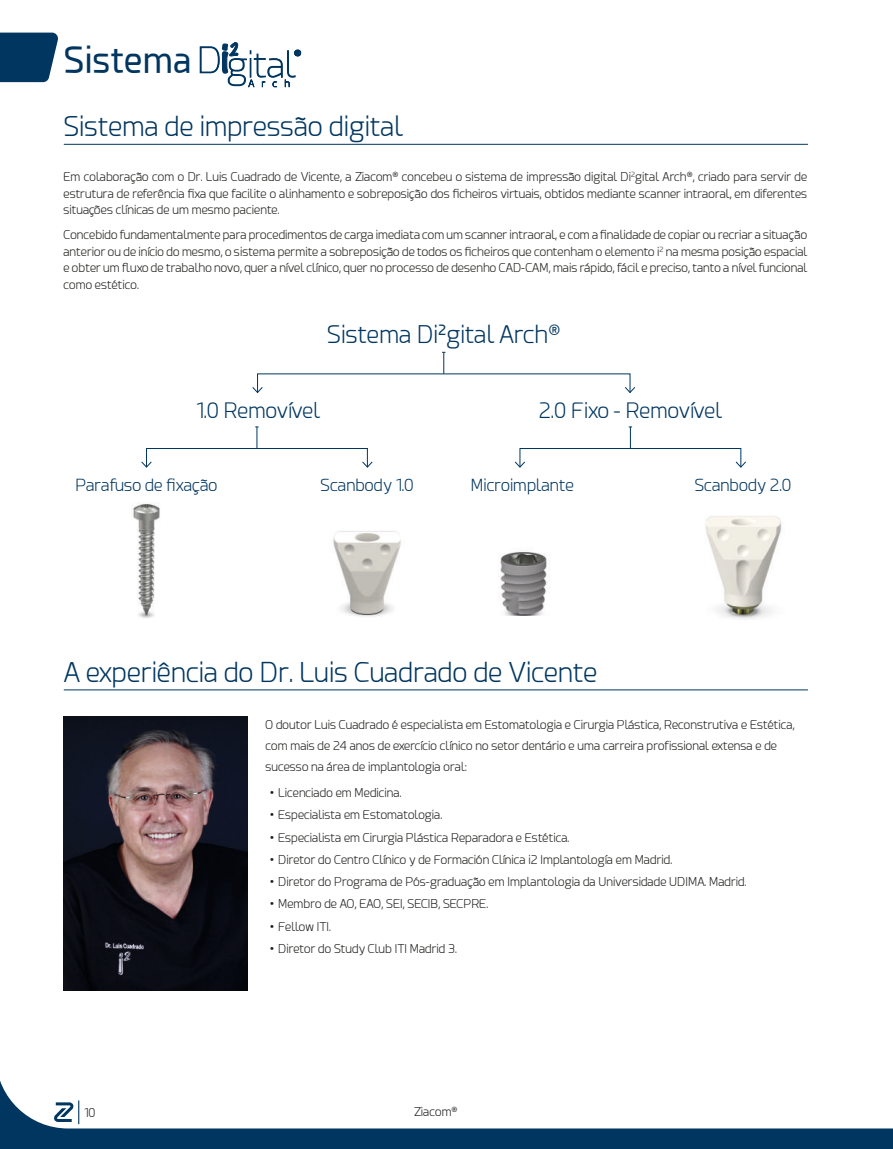
<style>
.page{position:relative;width:893px;height:1149px;background:#fff}
.page>*{position:absolute;margin:0;border:0;box-sizing:border-box;transform-origin:0 0}
.t1{font:36px "Esphimere";color:#003660}
.t2{font:300 27px "Esphimere";color:#003660}
.t3{font:300 24px "Esphimere";color:#003660}
.t4{font:300 21px "Esphimere";color:#003660}
.t5{font:300 16.5px "Esphimere";color:#003660}
.t6{font:300 12px/16.5px "Esphimere";color:#1d1d1b;text-align:justify}
</style>
<div class="page">
<svg style="left:0;top:1080px;width:893px;height:68px"></svg>
<svg style="left:54px;top:1100px;width:25px;height:23px"></svg>
<img style="left:63px;top:716px;width:185px;height:274px">
<svg style="left:442px;top:352px;width:3px;height:21px"></svg>
<svg style="left:255px;top:426px;width:4px;height:22px"></svg>
<svg style="left:629px;top:426px;width:3px;height:22px"></svg>
<svg style="left:252px;top:386px;width:11px;height:7px"></svg>
<svg style="left:625px;top:386px;width:11px;height:7px"></svg>
<div style="left:146px;top:448px;width:222px;height:19px;border:1px solid #003660"></div>
<svg style="left:141px;top:460px;width:11px;height:8px"></svg>
<svg style="left:361px;top:460px;width:12px;height:8px"></svg>
<div style="left:520px;top:448px;width:221px;height:19px;border:1px solid #003660"></div>
<svg style="left:514px;top:460px;width:12px;height:8px"></svg>
<svg style="left:735px;top:460px;width:11px;height:8px"></svg>
<img style="left:131px;top:503px;width:29px;height:115px">
<img style="left:333px;top:531px;width:68px;height:86px">
<img style="left:500px;top:552px;width:50px;height:63px">
<img style="left:705px;top:516px;width:77px;height:104px">
<hr style="left:64px;top:144px;width:744px;height:1px;background:#003660">
<svg style="left:0;top:33px;width:58px;height:49px"></svg>
<svg style="left:200px;top:42px;width:101px;height:45px"></svg>
<hr style="left:64px;top:689px;width:744px;height:1px;background:#003660">
<h1 class="t1" style="left:64px;top:40px;width:130px">Sistema</h1>
<h2 class="t2" style="left:64px;top:111px;width:340px">Sistema de impressão digital</h2>
<p class="t6" style="left:63px;top:169px;width:745px">Em colaboração com o Dr. Luis Cuadrado de Vicente, a Ziacom<sup>®</sup> concebeu o sistema de impressão digital Di<sup>2</sup>gital Arch<sup>®</sup>, criado para servir de estrutura de referência fixa que facilite o alinhamento e sobreposição dos ficheiros virtuais, obtidos mediante scanner intraoral, em diferentes situações clínicas de um mesmo paciente.</p>
<p class="t6" style="left:63px;top:227px;width:745px">Concebido fundamentalmente para procedimentos de carga imediata com um scanner intraoral, e com a finalidade de copiar ou recriar a situação anterior ou de início do mesmo, o sistema permite a sobreposição de todos os ficheiros que contenham o elemento i<sup>2</sup> na mesma posição espacial e obter um fluxo de trabalho novo, quer a nível clínico, quer no processo de desenho CAD-CAM, mais rápido, fácil e preciso, tanto a nível funcional como estético.</p>
<h3 class="t3" style="left:327px;top:320px;width:235px">Sistema Di<sup>2</sup>gital Arch<sup>®</sup></h3>
<h3 class="t4" style="left:196px;top:398px;width:125px">1.0 Removível</h3>
<h3 class="t4" style="left:539px;top:398px;width:185px">2.0 Fixo - Removível</h3>
<h3 class="t5" style="left:75px;top:475px;width:144px">Parafuso de fixação</h3>
<h3 class="t5" style="left:321px;top:475px;width:95px">Scanbody 1.0</h3>
<h3 class="t5" style="left:471px;top:475px;width:104px">Microimplante</h3>
<h3 class="t5" style="left:695px;top:475px;width:98px">Scanbody 2.0</h3>
<h2 class="t2" style="left:64px;top:656px;width:535px">A experiência do Dr. Luis Cuadrado de Vicente</h2>
<p class="t6" style="left:265px;top:713px;width:531px;line-height:21px;text-align:left">O doutor Luis Cuadrado é especialista em Estomatologia e Cirurgia Plástica, Reconstrutiva e Estética, com mais de 24 anos de exercício clínico no setor dentário e uma carreira profissional extensa e de sucesso na área de implantologia oral:</p>
<p class="t6" style="left:270px;top:784px;width:133px">• Licenciado em Medicina.</p>
<p class="t6" style="left:270px;top:806px;width:174px">• Especialista em Estomatologia.</p>
<p class="t6" style="left:270px;top:829px;width:301px">• Especialista em Cirurgia Plástica Reparadora e Estética.</p>
<p class="t6" style="left:270px;top:851px;width:404px">• Diretor do Centro Clínico y de Formación Clínica i2 Implantología em Madrid.</p>
<p class="t6" style="left:270px;top:873px;width:478px">• Diretor do Programa de Pós-graduação em Implantologia da Universidade UDIMA. Madrid.</p>
<p class="t6" style="left:270px;top:895px;width:220px">• Membro de AO, EAO, SEI, SECIB, SECPRE.</p>
<p class="t6" style="left:270px;top:918px;width:63px">• Fellow ITI.</p>
<p class="t6" style="left:270px;top:940px;width:189px">• Diretor do Study Club ITI Madrid 3.</p>
<p class="t6" style="left:84px;top:1103px;width:13px">10</p>
<p class="t6" style="left:414px;top:1103px;width:45px">Ziacom<sup>®</sup></p>
</div>
